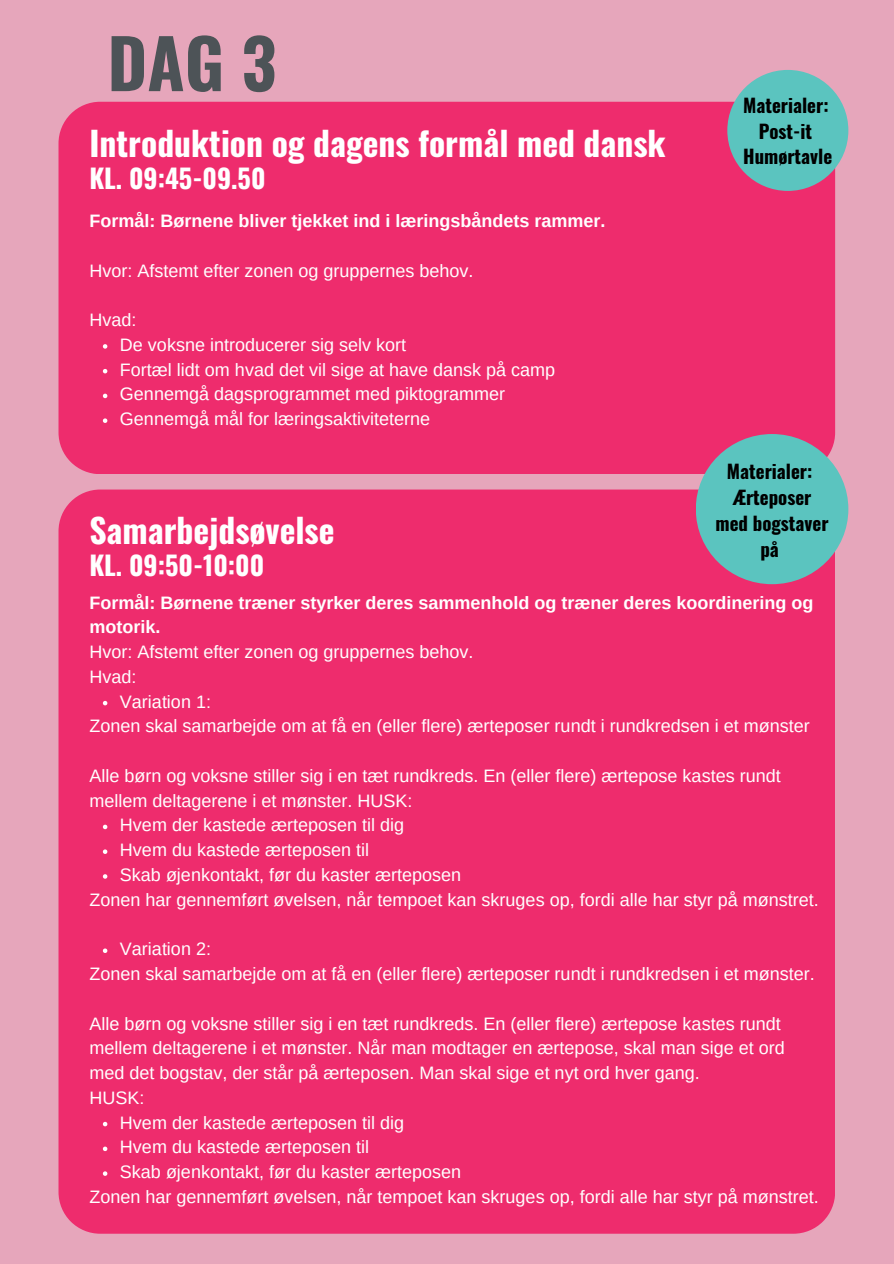
<style>
.page{position:relative;width:894px;height:1264px;background:#fff}
.page>*{position:absolute;margin:0;border:0;box-sizing:border-box;transform-origin:0 0}
.t1{font:700 67.8px "Oswald";color:#4d5357}
.t2{font:700 33.45px "Oswald";color:#fff}
.t3{font:700 26.4px "Oswald";color:#fff}
.t4{font:700 18.9px/25.8px "Oswald";color:#000;text-align:center}
.t5{font:18px/24.8px "Arimo";color:#fff}
.t6{font:700 18px/24.8px "Arimo";color:#fff}
</style>
<div class="page">
<div style="left:0;top:0;width:893px;height:1263px;background:#e6a6bb"></div>
<div style="left:58px;top:102px;width:776px;height:372px;background:#ee2c6d"></div>
<svg style="left:103px;top:344px;width:4px;height:4px"></svg>
<svg style="left:103px;top:369px;width:4px;height:4px"></svg>
<svg style="left:103px;top:393px;width:4px;height:5px"></svg>
<svg style="left:103px;top:418px;width:4px;height:5px"></svg>
<div style="left:58px;top:489px;width:776px;height:744px;background:#ee2c6d"></div>
<svg style="left:103px;top:701px;width:4px;height:4px"></svg>
<svg style="left:103px;top:824px;width:4px;height:5px"></svg>
<svg style="left:103px;top:849px;width:4px;height:5px"></svg>
<svg style="left:103px;top:874px;width:4px;height:4px"></svg>
<svg style="left:103px;top:948px;width:4px;height:5px"></svg>
<svg style="left:103px;top:1121px;width:4px;height:5px"></svg>
<svg style="left:103px;top:1146px;width:4px;height:5px"></svg>
<svg style="left:103px;top:1171px;width:4px;height:4px"></svg>
<div style="left:727px;top:70px;width:121px;height:121px;background:#5bc4bf;border-radius:50%"></div>
<div style="left:695px;top:434px;width:153px;height:150px;background:#5bc4bf;border-radius:50%"></div>
<p class="t1" style="left:107px;top:10px;width:170px">DAG 3</p>
<h1 class="t2" style="left:89px;top:117px;width:577px">Introduktion og dagens formål med dansk</h1>
<h4 class="t3" style="left:89px;top:157px;width:178px">KL. 09:45-09.50</h4>
<h2 class="t6" style="left:89px;top:208px;width:517px">Formål: Børnene bliver tjekket ind i læringsbåndets rammer.</h2>
<h3 class="t5" style="left:89px;top:258px;width:385px">Hvor: Afstemt efter zonen og gruppernes behov.</h3>
<p class="t5" style="left:89px;top:307px;width:48px">Hvad:</p>
<p class="t5" style="left:120px;top:332px;width:287px">De voksne introducerer sig selv kort</p>
<p class="t5" style="left:120px;top:357px;width:436px">Fortæl lidt om hvad det vil sige at have dansk på camp</p>
<p class="t5" style="left:120px;top:382px;width:387px">Gennemgå dagsprogrammet med piktogrammer</p>
<p class="t5" style="left:120px;top:406px;width:311px">Gennemgå mål for læringsaktiviteterne</p>
<p class="t4" style="left:743px;top:91px;width:90px">Materialer:<br>Post-it<br>Humørtavle</p>
<p class="t4" style="left:715px;top:457px;width:115px">Materialer:<br>Ærteposer med bogstaver på</p>
<p class="t2" style="left:89px;top:504px;width:247px">Samarbejdsøvelse</p>
<h4 class="t3" style="left:89px;top:544px;width:176px">KL. 09:50-10:00</h4>
<h2 class="t6" style="left:89px;top:590px;width:725px">Formål: Børnene træner styrker deres sammenhold og træner deres koordinering og motorik.</h2>
<h3 class="t5" style="left:89px;top:639px;width:385px">Hvor: Afstemt efter zonen og gruppernes behov.</h3>
<p class="t5" style="left:89px;top:664px;width:48px">Hvad:</p>
<p class="t5" style="left:120px;top:689px;width:92px">Variation 1:</p>
<p class="t5" style="left:89px;top:713px;width:721px">Zonen skal samarbejde om at få en (eller flere) ærteposer rundt i rundkredsen i et mønster</p>
<p class="t5" style="left:89px;top:763px;width:692px">Alle børn og voksne stiller sig i en tæt rundkreds. En (eller flere) ærtepose kastes rundt mellem deltagerene i et mønster. HUSK:</p>
<p class="t5" style="left:120px;top:812px;width:285px">Hvem der kastede ærteposen til dig</p>
<p class="t5" style="left:120px;top:837px;width:250px">Hvem du kastede ærteposen til</p>
<p class="t5" style="left:120px;top:862px;width:342px">Skab øjenkontakt, før du kaster ærteposen</p>
<p class="t5" style="left:89px;top:887px;width:730px">Zonen har gennemført øvelsen, når tempoet kan skruges op, fordi alle har styr på mønstret.</p>
<p class="t5" style="left:120px;top:936px;width:92px">Variation 2:</p>
<p class="t5" style="left:89px;top:961px;width:726px">Zonen skal samarbejde om at få en (eller flere) ærteposer rundt i rundkredsen i et mønster.</p>
<p class="t5" style="left:89px;top:1010px;width:696px">Alle børn og voksne stiller sig i en tæt rundkreds. En (eller flere) ærtepose kastes rundt mellem deltagerene i et mønster. Når man modtager en ærtepose, skal man sige et ord med det bogstav, der står på ærteposen. Man skal sige et nyt ord hver gang.</p>
<p class="t5" style="left:89px;top:1085px;width:56px">HUSK:</p>
<p class="t5" style="left:120px;top:1109px;width:285px">Hvem der kastede ærteposen til dig</p>
<p class="t5" style="left:120px;top:1134px;width:250px">Hvem du kastede ærteposen til</p>
<p class="t5" style="left:120px;top:1159px;width:342px">Skab øjenkontakt, før du kaster ærteposen</p>
<p class="t5" style="left:89px;top:1184px;width:730px">Zonen har gennemført øvelsen, når tempoet kan skruges op, fordi alle har styr på mønstret.</p>
</div>
